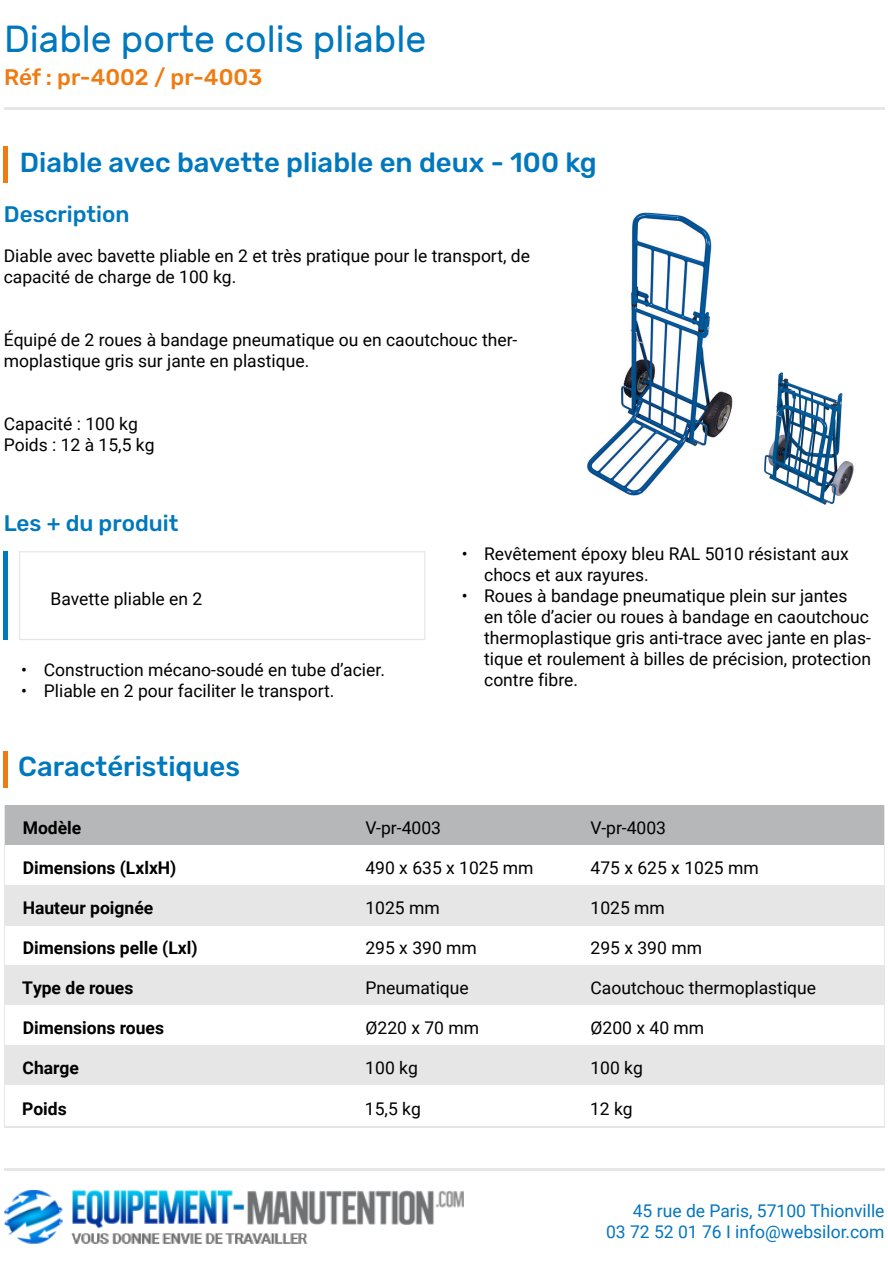
<style>
.page{position:relative;width:888px;height:1269px;background:#fff}
.page>*{position:absolute;margin:0;border:0;box-sizing:border-box;transform-origin:0 0}
.t1{font:37.5px "Rubik";color:#0078be}
.t2{font:500 27.5px "Rubik";color:#0078be}
.t3{font:500 22.5px "Rubik";color:#0078be}
.t4{font:500 22.5px "Rubik";color:#ef7c12}
.t5{font:17.5px/21px "Roboto";color:#000}
.t6{font:700 17.5px "Roboto";color:#000}
.t7{font:17.5px "Roboto";color:#0475be}
</style>
<div class="page">
<hr style="left:4px;top:1168px;width:880px;height:3px;background:#e6e6e6">
<img style="left:4px;top:1190px;width:459px;height:54px">
<div style="left:3px;top:146px;width:5px;height:36px;background:#ef7c12"></div>
<div style="left:3px;top:551px;width:5px;height:88px;background:#0078be"></div>
<div style="left:19px;top:551px;width:406px;height:89px;border:1px solid #e6e6e6"></div>
<div style="left:3px;top:751px;width:5px;height:37px;background:#ef7c12"></div>
<div style="left:5px;top:805px;width:878px;height:40px;background:#b5b7b8"></div>
<div style="left:5px;top:885px;width:878px;height:40px;background:#e6e6e6"></div>
<div style="left:5px;top:965px;width:878px;height:40px;background:#e6e6e6"></div>
<hr style="left:4px;top:107px;width:880px;height:3px;background:#e6e6e6">
<div style="left:5px;top:1045px;width:878px;height:40px;background:#e6e6e6"></div>
<img style="left:764px;top:372px;width:90px;height:133px">
<img style="left:587px;top:212px;width:146px;height:284px">
<p class="t1" style="left:4px;top:18px;width:424px">Diable porte colis pliable</p>
<p class="t4" style="left:4px;top:65px;width:260px">Réf : pr-4002 / pr-4003</p>
<p class="t2" style="left:20px;top:146px;width:578px">Diable avec bavette pliable en deux - 100 kg</p>
<p class="t3" style="left:4px;top:201px;width:127px">Description</p>
<p class="t5" style="left:4px;top:244px;width:527px">Diable avec bavette pliable en 2 et très pratique pour le transport, de capacité de charge de 100 kg.</p>
<p class="t5" style="left:4px;top:328px;width:515px">Équipé de 2 roues à bandage pneumatique ou en caoutchouc ther&shy;moplastique gris sur jante en plastique.</p>
<p class="t5" style="left:4px;top:412px;width:136px">Capacité : 100 kg</p>
<p class="t5" style="left:4px;top:433px;width:152px">Poids : 12 à 15,5 kg</p>
<p class="t3" style="left:4px;top:510px;width:176px">Les + du produit</p>
<p class="t5" style="left:51px;top:587px;width:153px">Bavette pliable en 2</p>
<p class="t5" style="left:21px;top:659px;width:365px">• Construction mécano-soudé en tube d’acier.</p>
<p class="t5" style="left:21px;top:680px;width:314px">• Pliable en 2 pour faciliter le transport.</p>
<p class="t2" style="left:18px;top:751px;width:223px">Caractéristiques</p>
<p class="t5" style="left:484px;top:543px;width:366px;text-indent:-22px">• Revêtement époxy bleu RAL 5010 résistant aux chocs et aux rayures.</p>
<p class="t5" style="left:484px;top:585px;width:388px;text-indent:-22px">• Roues à bandage pneumatique plein sur jantes<br>en tôle d’acier ou roues à bandage en caoutchouc thermoplastique gris anti-trace avec jante en plas&shy;tique et roulement à billes de précision, protection contre fibre.</p>
<p class="t6" style="left:23px;top:816px;width:60px">Modèle</p>
<p class="t5" style="left:365px;top:817px;width:77px">V-pr-4003</p>
<p class="t5" style="left:590px;top:817px;width:77px">V-pr-4003</p>
<p class="t6" style="left:23px;top:856px;width:155px">Dimensions (LxlxH)</p>
<p class="t5" style="left:365px;top:857px;width:170px">490 x 635 x 1025 mm</p>
<p class="t5" style="left:590px;top:857px;width:170px">475 x 625 x 1025 mm</p>
<p class="t6" style="left:23px;top:896px;width:132px">Hauteur poignée</p>
<p class="t5" style="left:365px;top:897px;width:76px">1025 mm</p>
<p class="t5" style="left:590px;top:897px;width:76px">1025 mm</p>
<p class="t6" style="left:23px;top:936px;width:176px">Dimensions pelle (Lxl)</p>
<p class="t5" style="left:365px;top:937px;width:113px">295 x 390 mm</p>
<p class="t5" style="left:590px;top:937px;width:113px">295 x 390 mm</p>
<p class="t6" style="left:22px;top:976px;width:113px">Type de roues</p>
<p class="t5" style="left:365px;top:977px;width:105px">Pneumatique</p>
<p class="t5" style="left:590px;top:977px;width:227px">Caoutchouc thermoplastique</p>
<p class="t6" style="left:23px;top:1016px;width:143px">Dimensions roues</p>
<p class="t5" style="left:365px;top:1017px;width:115px">Ø220 x 70 mm</p>
<p class="t5" style="left:590px;top:1017px;width:115px">Ø200 x 40 mm</p>
<p class="t6" style="left:23px;top:1056px;width:58px">Charge</p>
<p class="t5" style="left:365px;top:1057px;width:54px">100 kg</p>
<p class="t5" style="left:590px;top:1057px;width:54px">100 kg</p>
<p class="t6" style="left:22px;top:1096px;width:46px">Poids</p>
<p class="t5" style="left:365px;top:1097px;width:57px">15,5 kg</p>
<p class="t5" style="left:590px;top:1097px;width:44px">12 kg</p>
<p class="t7" style="left:632px;top:1198px;width:253px">45 rue de Paris, 57100 Thionville</p>
<p class="t7" style="left:606px;top:1219px;width:280px">03 72 52 01 76 I info@websilor.com</p>
</div>
